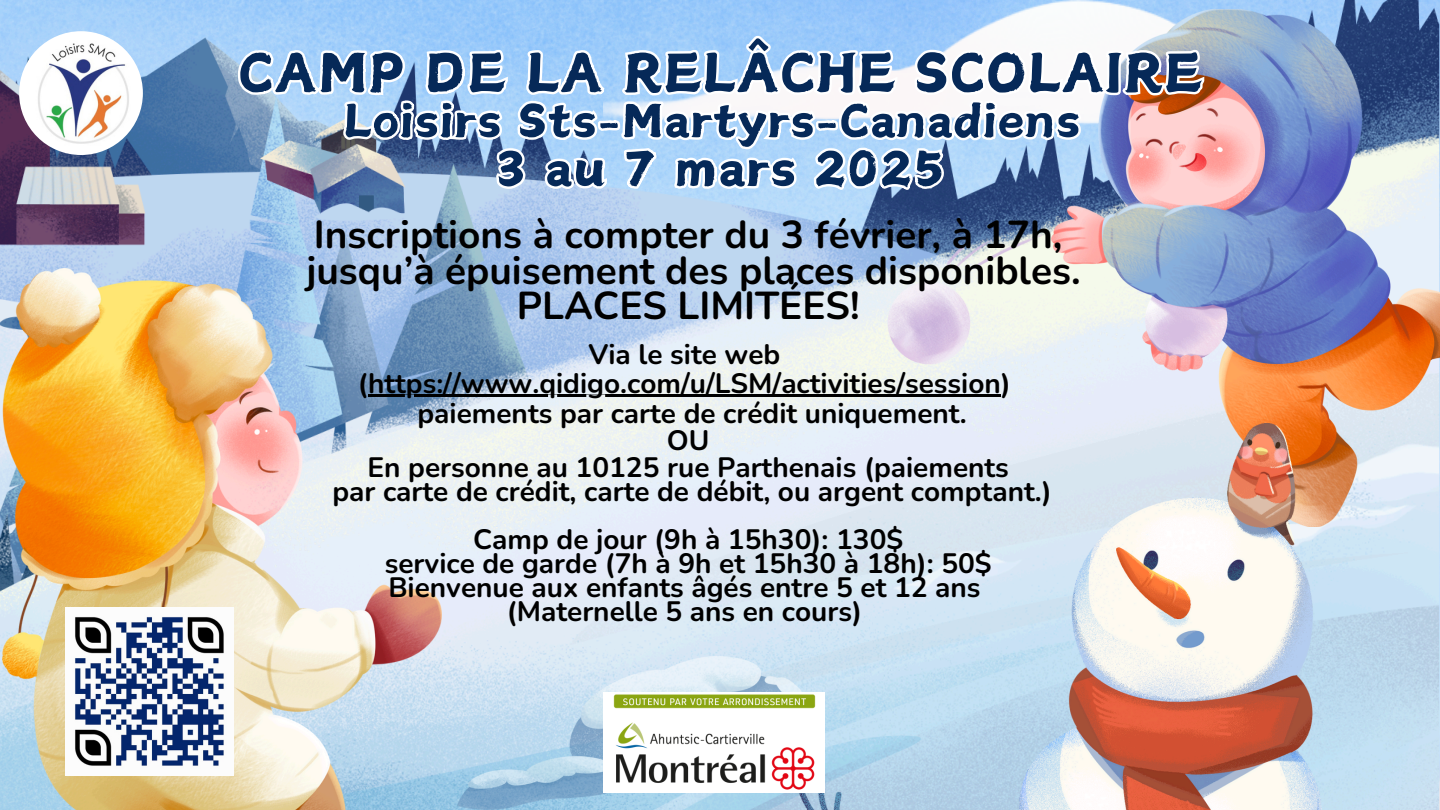
<style>
.page{position:relative;width:1440px;height:810px;background:#fff}
.page>*{position:absolute;margin:0;border:0;box-sizing:border-box;transform-origin:0 0}
.t1{font:65px "Canva Red Flames";color:#062958}
.t2{font:58.3px "Canva Red Flames";color:#062958}
.t3{font:54.9px "Canva Red Flames";color:#062958}
.t4{font:700 38.9px/35.2px "Nunito";color:#000;text-align:center}
.t5{font:700 28px/27.8px "Nunito";color:#000;text-align:center}
</style>
<div class="page">
<img style="left:0;top:0;width:1440px;height:810px">
<img style="left:947px;top:0;width:295px;height:9px">
<img style="left:1084px;top:9px;width:356px;height:518px">
<img style="left:2px;top:268px;width:440px;height:542px">
<img style="left:796px;top:423px;width:599px;height:387px">
<img style="left:458px;top:657px;width:350px;height:153px">
<img style="left:19px;top:31px;width:124px;height:124px;border-radius:50%">
<img style="left:603px;top:685px;width:222px;height:111px">
<img style="left:66px;top:608px;width:168px;height:168px">
<svg style="left:235px;top:5px;width:973px;height:100px"></svg>
<svg style="left:341px;top:14px;width:743px;height:553px;background:#cad8e7"></svg>
<svg style="left:492px;top:0;width:455px;height:363px"></svg>
<p class="t1" style="left:238px;top:37px;width:966px">CAMP DE LA RELÂCHE SCOLAIRE</p>
<p class="t3" style="left:343px;top:90px;width:739px">Loisirs Sts-Martyrs-Canadiens</p>
<p class="t2" style="left:494px;top:136px;width:453px">3 au 7 mars 2025</p>
<p class="t4" style="left:306px;top:218px;width:776px">Inscriptions à compter du 3 février, à 17h, jusqu’à épuisement des places disponibles.<br>PLACES LIMITÉES!</p>
<p class="t5" style="left:589px;top:341px;width:193px">Via le site web</p>
<p class="t5" style="left:358px;top:370px;width:654px">(https://www.qidigo.com/u/LSM/activities/session)</p>
<h1 class="t5" style="left:418px;top:399px;width:551px">paiements par carte de crédit uniquement.<br>OU</h1>
<h2 class="t5" style="left:368px;top:454px;width:643px">En personne au 10125 rue Parthenais (paiements</h2>
<p class="t5" style="left:332px;top:478px;width:721px">par carte de crédit, carte de débit, ou argent comptant.)</p>
<p class="t5" style="left:473px;top:526px;width:431px">Camp de jour (9h à 15h30): 130$</p>
<p class="t5" style="left:385px;top:550px;width:608px">service de garde (7h à 9h et 15h30 à 18h): 50$</p>
<p class="t5" style="left:388px;top:574px;width:594px">Bienvenue aux enfants âgés entre 5 et 12 ans</p>
<p class="t5" style="left:507px;top:598px;width:357px">(Maternelle 5 ans en cours)</p>
</div>
